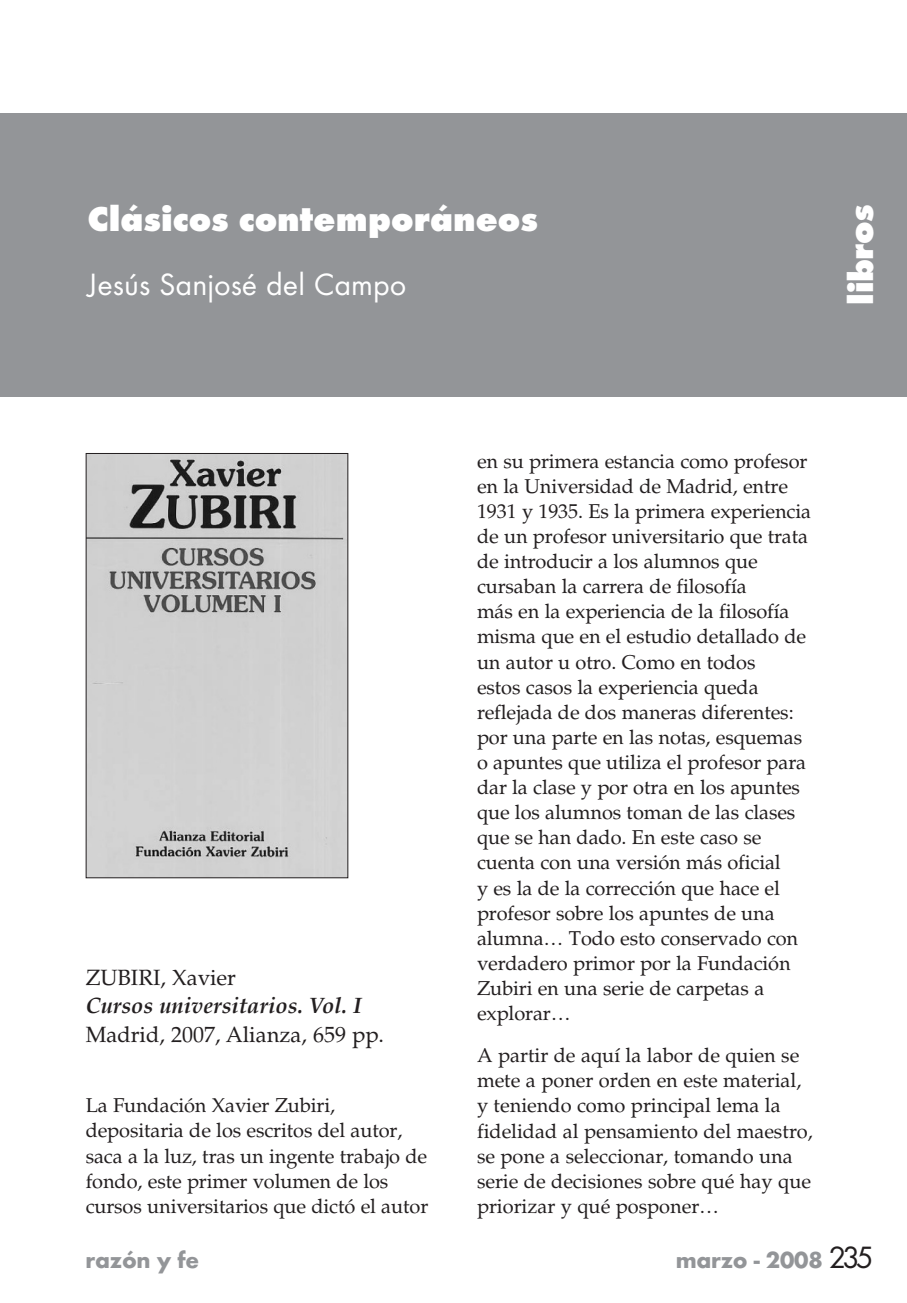
<style>
.page{position:relative;width:907px;height:1303px;background:#fff}
.page>*{position:absolute;margin:0;border:0;box-sizing:border-box;transform-origin:0 0}
.t1{font:800 36px "Futura T";color:#fff}
.t2{font:32px "Futura T";color:#fff}
.t3{font:700 24px "Futura T";letter-spacing:-.01em;color:#939598}
.t4{font:22px "Palatino";color:#231f20}
.t5{font:italic 700 22px "Palatino";color:#231f20}
.t6{font:20px/25.2px "Palatino";letter-spacing:-.005em;color:#231f20}
.s1{font-weight:400;font-size:32px;color:#231f20}
</style>
<div class="page">
<div style="left:1px;top:113px;width:906px;height:283px;background:#939598"></div>
<img style="left:88px;top:455px;width:258px;height:421px">
<div style="left:86px;top:453px;width:262px;height:425px;border:1px solid #231f20"></div>
<h1 class="t1" style="left:88px;top:205px;width:452px">Clásicos contemporáneos</h1>
<h2 class="t2" style="left:88px;top:271px;width:320px">Jesús Sanjosé del Campo</h2>
<h1 class="t1" style="left:847px;top:304px;width:102px;rotate:-90deg">libros</h1>
<p class="t4" style="left:86px;top:969px;width:152px">ZUBIRI, Xavier</p>
<p class="t5" style="left:86px;top:995px;width:277px">Cursos universitarios. Vol. I</p>
<p class="t4" style="left:86px;top:1025px;width:300px">Madrid, 2007, Alianza, 659 pp.</p>
<p class="t6" style="left:86px;top:1095px;width:344px">La Fundación Xavier Zubiri, depositaria de los escritos del autor, saca a la luz, tras un ingente trabajo de fondo, este primer volumen de los cursos universitarios que dictó el autor</p>
<p class="t6" style="left:477px;top:450px;width:335px">en su primera estancia como profesor en la Universidad de Madrid, entre 1931 y 1935. Es la primera experiencia de un profesor universitario que trata de introducir a los alumnos que cursaban la carrera de filosofía<br>más en la experiencia de la filosofía misma que en el estudio detallado de un autor u otro. Como en todos<br>estos casos la experiencia queda reflejada de dos maneras diferentes: por una parte en las notas, esquemas o apuntes que utiliza el profesor para dar la clase y por otra en los apuntes que los alumnos toman de las clases que se han dado. En este caso se cuenta con una versión más oficial<br>y es la de la corrección que hace el profesor sobre los apuntes de una alumna… Todo esto conservado con verdadero primor por la Fundación Zubiri en una serie de carpetas a explorar…</p>
<p class="t6" style="left:477px;top:1045px;width:337px">A partir de aquí la labor de quien se mete a poner orden en este material, y teniendo como principal lema la fidelidad al pensamiento del maestro, se pone a seleccionar, tomando una serie de decisiones sobre qué hay que priorizar y qué posponer…</p>
<p class="t3" style="left:85px;top:1245px;width:115px">razón y fe</p>
<p class="t3" style="left:676px;top:1245px;width:199px">marzo - 2008 <span class="s1">235</span></p>
</div>
